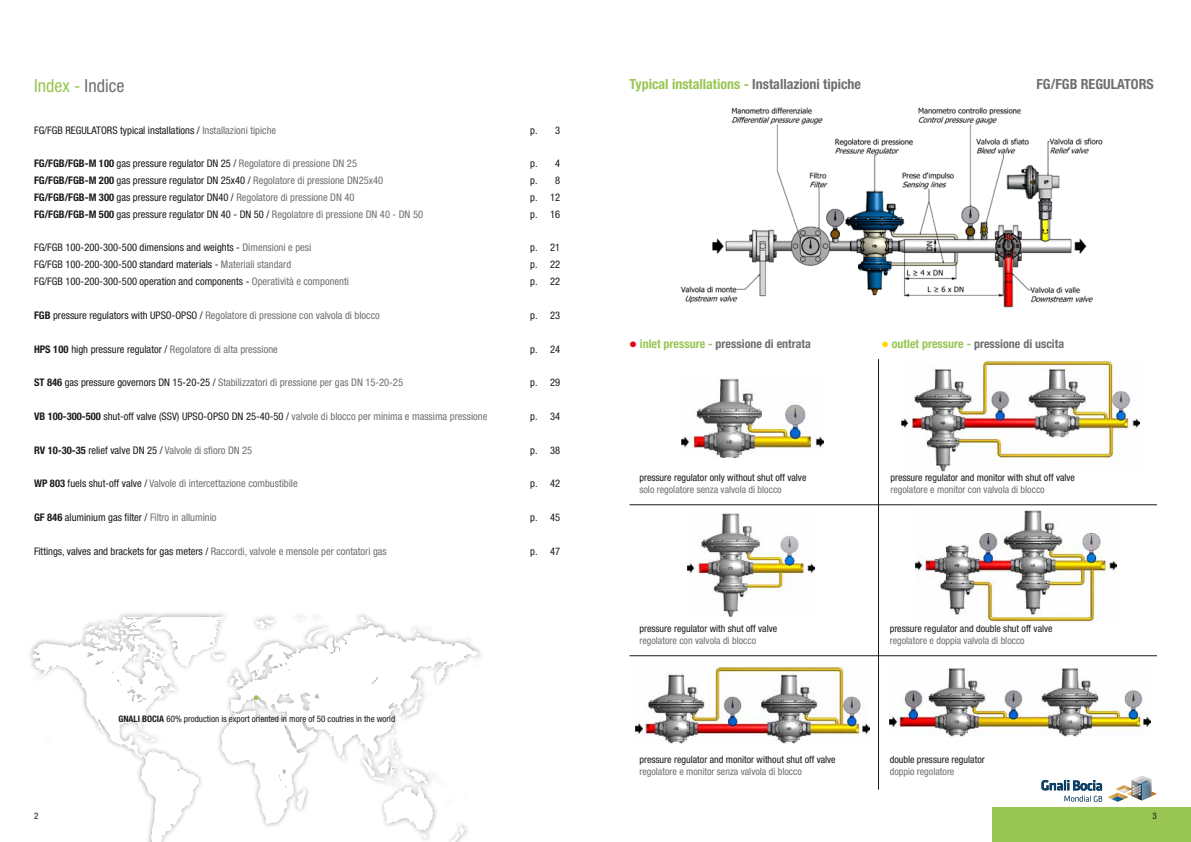
<style>
.page{position:relative;width:1191px;height:842px;background:#fff}
.page>*{position:absolute;margin:0;border:0;box-sizing:border-box;transform-origin:0 0}
.t1{font:condensed 18px "Helvetica Neue LT Std";color:#98c553}
.t2{font:700 condensed 14px "Helvetica Neue LT Std";color:#98c553}
.t3{font:700 condensed 14px "Helvetica Neue LT Std";color:#6f6f6e}
.t4{font:700 condensed 12px "Helvetica Neue LT Std";color:#6f6f6e}
.t5{font:condensed 10.5px "Helvetica Neue LT Std";color:#1a1a18}
.t6{font:condensed 10.5px "Helvetica Neue LT Std";color:#6f6f6e}
.t7{font:condensed 10px "Helvetica Neue LT Std";color:#1a1a18}
.t8{font:condensed 10px "Helvetica Neue LT Std";color:#6f6f6e}
.t9{font:condensed 9px "Helvetica Neue LT Std";color:#1a1a18}
.s1{color:#6f6f6e}
.s2{font-weight:700}
.s3{font-weight:700;color:#1a1a18}
.s4{color:#1a1a18}
.s5{color:#e3000f}
.s6{color:#98c553}
.s7{color:#ffda00}
</style>
<div class="page">
<div style="left:992px;top:808px;width:199px;height:34px;background:#98c553"></div>
<svg style="left:1137px;top:776px;width:10px;height:2px"></svg>
<svg style="left:1041px;top:778px;width:116px;height:24px"></svg>
<img style="left:681px;top:379px;width:142px;height:79px">
<img style="left:688px;top:513px;width:126px;height:103px">
<img style="left:901px;top:361px;width:238px;height:110px">
<img style="left:916px;top:510px;width:200px;height:111px">
<hr style="left:629px;top:504px;width:528px;height:1px;background:#1a1a18">
<hr style="left:629px;top:655px;width:528px;height:1px;background:#1a1a18">
<hr style="left:878px;top:359px;width:1px;height:430px;background:#1a1a18">
<img style="left:635px;top:667px;width:235px;height:76px">
<img style="left:890px;top:668px;width:260px;height:69px">
<img style="left:680px;top:107px;width:423px;height:201px">
<div style="left:27px;top:611px;width:458px;height:231px;background:#1a1a18;opacity:.4"></div>
<svg style="left:31px;top:616px;width:449px;height:226px"></svg>
<svg style="left:254px;top:695px;width:5px;height:5px"></svg>
<h1 class="t1" style="left:34px;top:75px;width:92px">Index - <span class="s1">Indice</span></h1>
<h2 class="t2" style="left:629px;top:76px;width:233px">Typical installations - <span class="s1">Installazioni tipiche</span></h2>
<h2 class="t3" style="left:1036px;top:76px;width:119px">FG/FGB REGULATORS</h2>
<p class="t5" style="left:34px;top:124px;width:244px">FG/FGB REGULATORS typical installations / <span class="s1">Installazioni tipiche</span></p>
<p class="t5" style="left:530px;top:124px;width:31px">p. 3</p>
<p class="t5" style="left:34px;top:157px;width:324px"><span class="s2">FG/FGB/FGB-M 100</span> gas pressure regulator DN 25 / <span class="s1">Regolatore di pressione DN 25</span></p>
<p class="t5" style="left:530px;top:157px;width:31px">p. 4</p>
<p class="t5" style="left:34px;top:174px;width:351px"><span class="s2">FG/FGB/FGB-M 200</span> gas pressure regulator DN 25x40 / <span class="s1">Regolatore di pressione DN25x40</span></p>
<p class="t5" style="left:530px;top:174px;width:31px">p. 8</p>
<p class="t5" style="left:34px;top:191px;width:322px"><span class="s2">FG/FGB/FGB-M 300</span> gas pressure regulator DN40 / <span class="s1">Regolatore di pressione DN 40</span></p>
<p class="t5" style="left:530px;top:191px;width:31px">p. 12</p>
<p class="t5" style="left:34px;top:208px;width:390px"><span class="s2">FG/FGB/FGB-M 500</span> gas pressure regulator DN 40 - DN 50 / <span class="s1">Regolatore di pressione DN 40 - DN 50</span></p>
<p class="t5" style="left:530px;top:208px;width:31px">p. 16</p>
<p class="t5" style="left:34px;top:242px;width:279px">FG/FGB 100-200-300-500 dimensions and weights - <span class="s1">Dimensioni e pesi</span></p>
<p class="t5" style="left:530px;top:242px;width:31px">p. 21</p>
<p class="t5" style="left:34px;top:258px;width:259px">FG/FGB 100-200-300-500 standard materials - <span class="s1">Materiali standard</span></p>
<p class="t5" style="left:530px;top:258px;width:31px">p. 22</p>
<p class="t5" style="left:34px;top:275px;width:316px">FG/FGB 100-200-300-500 operation and components - <span class="s1">Operatività e componenti</span></p>
<p class="t5" style="left:530px;top:275px;width:31px">p. 22</p>
<p class="t6" style="left:34px;top:309px;width:347px"><span class="s3">FGB</span> <span class="s4">pressure regulators with UPSO-OPSO /</span> Regolatore di pressione con valvola di blocco</p>
<p class="t5" style="left:530px;top:309px;width:31px">p. 23</p>
<p class="t6" style="left:34px;top:343px;width:245px"><span class="s3">HPS 100</span> <span class="s4">high pressure regulator /</span> Regolatore di alta pressione</p>
<p class="t5" style="left:530px;top:343px;width:31px">p. 24</p>
<p class="t6" style="left:34px;top:377px;width:370px"><span class="s3">ST 846</span> <span class="s4">gas pressure governors DN 15-20-25 /</span> Stabilizzatori di pressione per gas DN 15-20-25</p>
<p class="t5" style="left:530px;top:377px;width:31px">p. 29</p>
<p class="t6" style="left:34px;top:410px;width:455px"><span class="s3">VB 100-300-500</span> <span class="s4">shut-off valve (SSV) UPSO-OPSO DN 25-40-50 /</span> valvole di blocco per minima e massima pressione</p>
<p class="t5" style="left:530px;top:410px;width:31px">p. 34</p>
<p class="t6" style="left:34px;top:444px;width:220px"><span class="s3">RV 10-30-35</span> <span class="s4">relief valve DN 25 /</span> Valvole di sfioro DN 25</p>
<p class="t5" style="left:530px;top:444px;width:31px">p. 38</p>
<p class="t6" style="left:34px;top:478px;width:265px"><span class="s3">WP 803</span> <span class="s4">fuels shut-off valve /</span> Valvole di intercettazione combustibile</p>
<p class="t5" style="left:530px;top:478px;width:31px">p. 42</p>
<p class="t5" style="left:34px;top:511px;width:184px"><span class="s2">GF 846</span> aluminium gas filter / <span class="s1">Filtro in alluminio</span></p>
<p class="t5" style="left:530px;top:511px;width:31px">p. 45</p>
<p class="t5" style="left:34px;top:545px;width:354px">Fittings, valves and brackets for gas meters / <span class="s1">Raccordi, valvole e mensole per contatori gas</span></p>
<p class="t5" style="left:530px;top:545px;width:31px">p. 47</p>
<p class="t4" style="left:629px;top:336px;width:183px"><span class="s5">•</span> <span class="s6">inlet pressure -</span> pressione di entrata</p>
<p class="t4" style="left:881px;top:336px;width:184px"><span class="s7">•</span> <span class="s6">outlet pressure -</span> pressione di uscita</p>
<p class="t7" style="left:639px;top:472px;width:168px">pressure regulator only without shut off valve</p>
<p class="t8" style="left:639px;top:484px;width:144px">solo regolatore senza valvola di blocco</p>
<p class="t7" style="left:890px;top:472px;width:186px">pressure regulator and monitor with shut off valve</p>
<p class="t8" style="left:890px;top:484px;width:156px">regolatore e monitor con valvola di blocco</p>
<p class="t9" style="left:118px;top:713px;width:278px"><span class="s2">GNALI BOCIA</span> 60% production is export oriented in more of 50 coutries in the world</p>
<p class="t7" style="left:639px;top:623px;width:139px">pressure regulator with shut off valve</p>
<p class="t8" style="left:639px;top:635px;width:118px">regolatore con valvola di blocco</p>
<p class="t7" style="left:639px;top:753px;width:198px">pressure regulator and monitor without shut off valve</p>
<p class="t8" style="left:639px;top:765px;width:164px">regolatore e monitor senza valvola di blocco</p>
<p class="t7" style="left:889px;top:623px;width:164px">pressure regulator and double shut off valve</p>
<p class="t8" style="left:889px;top:635px;width:136px">regolatore e doppia valvola di blocco</p>
<p class="t7" style="left:889px;top:753px;width:97px">double pressure regulator</p>
<p class="t8" style="left:889px;top:765px;width:66px">doppio regolatore</p>
<p class="t9" style="left:34px;top:810px;width:6px">2</p>
<p class="t9" style="left:1152px;top:810px;width:6px">3</p>
</div>
